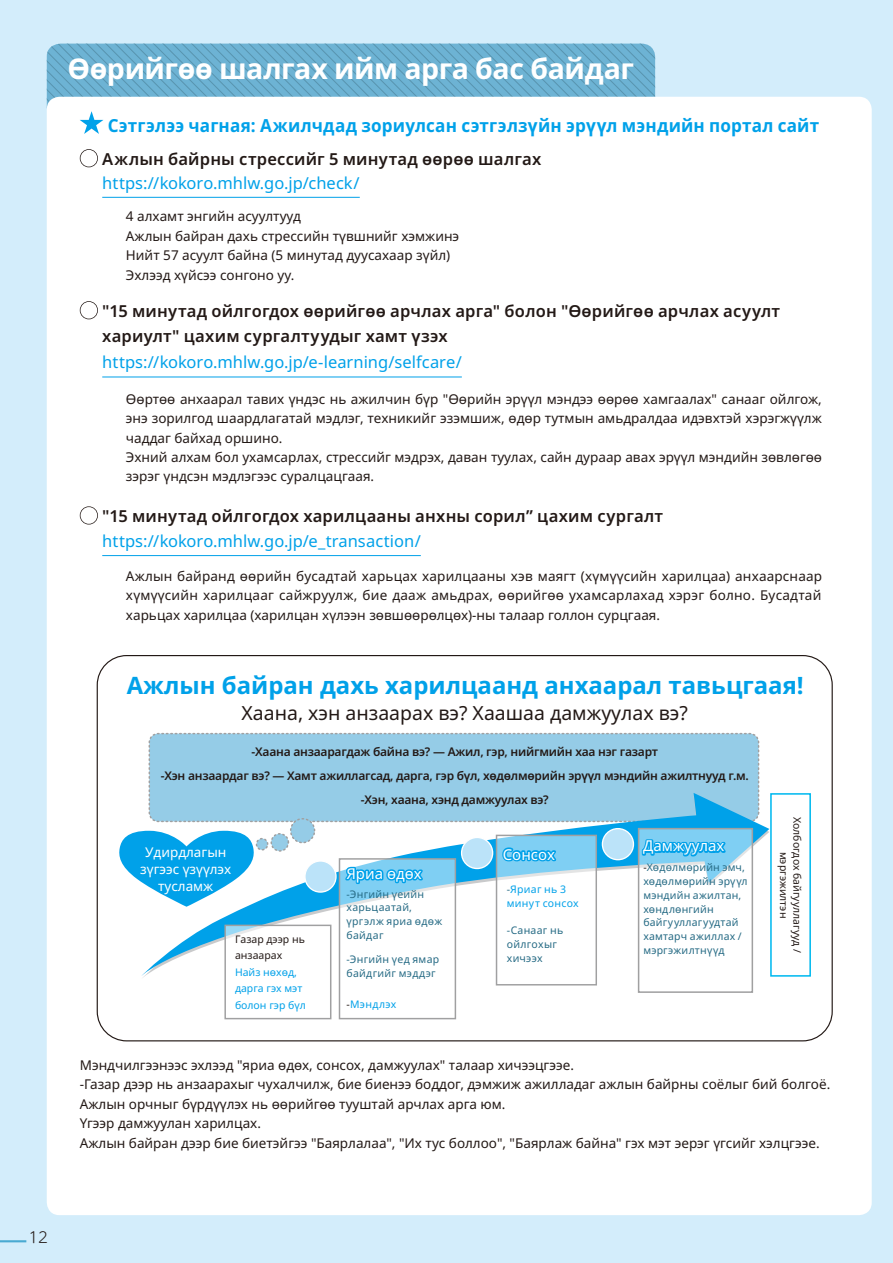
<style>
.page{position:relative;width:893px;height:1263px;background:#d3edfb}
.page>*{position:absolute;margin:0;border:0;box-sizing:border-box;transform-origin:0 0}
.t1{font:700 28.5px "Noto Sans";letter-spacing:-.015em;color:#fff}
.t2{font:700 23.85px "Noto Sans";color:#00a1e9}
.t3{font:19.5px "Noto Sans";color:#231916}
.t4{font:700 18px "Noto Sans";letter-spacing:.01em;color:#00a1e9;scale:.95 1}
.t5{font:600 16.5px/25.2px "Noto Sans";letter-spacing:.01em;color:#231916}
.t6{font:16.5px "Noto Sans";color:#00a1e9}
.t7{font:15px "Noto Sans";color:#fff}
.t8{font:300 14.85px "UD Shin M Go Pr 6 N";color:#231916}
.t9{font:13.5px/19.5px "Noto Sans";color:#231916}
.t10{font:13.5px/16.8px "Noto Sans";color:#fff;text-align:center}
.t11{font:600 12px/23.9px "Noto Sans";letter-spacing:-.02em;color:#231916;text-align:center}
.t12{font:10.5px/13.8px "Noto Sans";letter-spacing:.025em;color:#256a84}
.t13{font:10.5px/13.2px "Noto Sans";color:#231916;text-align:center}
.t14{font:10.5px/16.5px "Noto Sans";color:#00a1e9}
.t15{font:10.5px/13.8px "Noto Sans";letter-spacing:.025em;color:#00a1e9}
.t16{font:10.5px "Noto Sans";letter-spacing:.03em;color:#00a1e9}
.s1{color:#231916}
.s2{color:#256a84}
</style>
<div class="page">
<hr style="left:0;top:1240px;width:26px;height:2px;background:#49aad2">
<div style="left:47px;top:97px;width:825px;height:1118px;background:#fff;border-radius:13px"></div>
<svg style="left:47px;top:44px;width:608px;height:90px"></svg>
<hr style="left:102px;top:197px;width:258px;height:1px;background:#00a1e9">
<svg style="left:80px;top:149px;width:18px;height:18px"></svg>
<hr style="left:102px;top:377px;width:360px;height:1px;background:#00a1e9">
<svg style="left:80px;top:301px;width:18px;height:18px"></svg>
<hr style="left:102px;top:555px;width:319px;height:1px;background:#00a1e9">
<svg style="left:80px;top:506px;width:18px;height:18px"></svg>
<div style="left:149px;top:734px;width:610px;height:87px;background:#95cce7;border-radius:9px"></div>
<div style="left:149px;top:733px;width:610px;height:89px;border:1px dashed #a0a0a1;border-radius:9px"></div>
<svg style="left:119px;top:831px;width:22px;height:51px"></svg>
<div style="left:770px;top:793px;width:41px;height:184px;border:2px solid #00b9ef"></div>
<svg style="left:141px;top:793px;width:628px;height:183px"></svg>
<div style="left:339px;top:859px;width:116px;height:159px;background:#fff"></div>
<div style="left:339px;top:858px;width:117px;height:161px;border:1px solid #a0a0a1"></div>
<svg style="left:498px;top:837px;width:97px;height:139px"></svg>
<div style="left:496px;top:835px;width:101px;height:150px;border:1px solid #a0a0a1"></div>
<div style="left:639px;top:829px;width:113px;height:163px;background:#fff"></div>
<div style="left:638px;top:828px;width:115px;height:165px;border:2px solid #a0a0a1"></div>
<svg style="left:341px;top:851px;width:86px;height:57px"></svg>
<svg style="left:500px;top:846px;width:60px;height:18px"></svg>
<svg style="left:640px;top:823px;width:90px;height:35px;background:#4ab9eb"></svg>
<div style="left:305px;top:861px;width:31px;height:31px;background:#bbe3f9;border-radius:50%"></div>
<div style="left:304px;top:860px;width:33px;height:33px;border:1px solid #fff;border-radius:50%"></div>
<div style="left:462px;top:837px;width:31px;height:31px;background:#bbe3f9;border-radius:50%"></div>
<div style="left:461px;top:837px;width:32px;height:32px;border:1px solid #fff;border-radius:50%"></div>
<div style="left:602px;top:829px;width:31px;height:31px;background:#bbe3f9;border-radius:50%"></div>
<div style="left:602px;top:828px;width:32px;height:32px;border:1px solid #fff;border-radius:50%"></div>
<div style="left:225px;top:925px;width:106px;height:93px;background:#fff"></div>
<div style="left:224px;top:925px;width:107px;height:94px;border:1px solid #a0a0a1"></div>
<div style="left:291px;top:819px;width:24px;height:24px;background:#95cce7;border-radius:50%"></div>
<div style="left:290px;top:818px;width:25px;height:25px;border:1px dashed #a0a0a1;border-radius:50%"></div>
<div style="left:271px;top:834px;width:17px;height:17px;background:#95cce7;border-radius:50%"></div>
<div style="left:270px;top:833px;width:19px;height:19px;border:1px dashed #a0a0a1;border-radius:50%"></div>
<div style="left:256px;top:839px;width:12px;height:11px;background:#95cce7;border-radius:50%"></div>
<div style="left:256px;top:838px;width:12px;height:12px;border:1px dashed #a0a0a1;border-radius:50%"></div>
<h1 class="t1" style="left:68px;top:48px;width:568px">Өөрийгөө шалгах ийм арга бас байдаг</h1>
<h3 class="t4" style="left:108px;top:112px;width:750px">Сэтгэлээ чагная: Ажилчдад зориулсан сэтгэлзүйн эрүүл мэндийн портал сайт</h3>
<p class="t5" style="left:102px;top:146px;width:441px">Ажлын байрны стрессийг 5 минутад өөрөө шалгах</p>
<p class="t6" style="left:102px;top:171px;width:259px">https://kokoro.mhlw.go.jp/check/</p>
<p class="t9" style="left:126px;top:207px;width:335px">4 алхамт энгийн асуултууд<br>Ажлын байран дахь стрессийн түвшнийг хэмжинэ Нийт 57 асуулт байна (5 минутад дуусахаар зүйл)<br>Эхлээд хүйсээ сонгоно уу.</p>
<p class="t5" style="left:102px;top:298px;width:679px">"15 минутад ойлгогдох өөрийгөө арчлах арга" болон "Өөрийгөө арчлах асуулт хариулт" цахим сургалтуудыг хамт үзэх</p>
<p class="t6" style="left:102px;top:351px;width:361px">https://kokoro.mhlw.go.jp/e-learning/selfcare/</p>
<p class="t9" style="left:126px;top:389px;width:698px">Өөртөө анхаарал тавих үндэс нь ажилчин бүр "Өөрийн эрүүл мэндээ өөрөө хамгаалах" санааг ойлгож, энэ зорилгод шаардлагатай мэдлэг, техникийг эзэмшиж, өдөр тутмын амьдралдаа идэвхтэй хэрэгжүүлж чаддаг байхад оршино.<br>Эхний алхам бол ухамсарлах, стрессийг мэдрэх, даван туулах, сайн дураар авах эрүүл мэндийн зөвлөгөө зэрэг үндсэн мэдлэгээс суралцацгаая.</p>
<p class="t5" style="left:102px;top:504px;width:562px">"15 минутад ойлгогдох харилцааны анхны сорил” цахим сургалт</p>
<p class="t6" style="left:102px;top:529px;width:320px">https://kokoro.mhlw.go.jp/e_transaction/</p>
<p class="t9" style="left:126px;top:566px;width:698px;text-align:justify">Ажлын байранд өөрийн бусадтай харьцах харилцааны хэв маягт (хүмүүсийн харилцаа) анхаарснаар хүмүүсийн харилцааг сайжруулж, бие дааж амьдрах, өөрийгөө ухамсарлахад хэрэг болно. Бусадтай харьцах харилцаа (харилцан хүлээн зөвшөөрөлцөх)-ны талаар голлон сурцгаая.</p>
<h2 class="t2" style="left:127px;top:668px;width:679px">Ажлын байран дахь харилцаанд анхаарал тавьцгаая!</h2>
<h3 class="t3" style="left:242px;top:699px;width:448px">Хаана, хэн анзаарах вэ? Хаашаа дамжуулах вэ?</h3>
<p class="t11" style="left:161px;top:740px;width:590px">-Хаана анзаарагдаж байна вэ? — Ажил, гэр, нийгмийн хаа нэг газарт<br>-Хэн анзаардаг вэ? — Хамт ажиллагсад, дарга, гэр бүл, хөдөлмөрийн эрүүл мэндийн ажилтнууд г.м. -Хэн, хаана, хэнд дамжуулах вэ?</p>
<p class="t10" style="left:140px;top:844px;width:93px">Удирдлагын зүгээс үзүүлэх тусламж</p>
<p class="t13" style="left:235px;top:931px;width:71px;line-height:16.5px;text-align:left">Газар дээр нь анзаарах</p>
<p class="t14" style="left:235px;top:964px;width:72px">Найз нөхөд, дарга гэх мэт болон гэр бүл</p>
<p class="t7" style="left:346px;top:863px;width:77px">Яриа өдөх</p>
<p class="t12" style="left:346px;top:887px;width:97px">-Энгийн үеийн харьцаатай, үргэлж яриа өдөж байдаг</p>
<p class="t12" style="left:346px;top:953px;width:94px">-Энгийн үед ямар байдгийг мэддэг</p>
<p class="t16" style="left:346px;top:996px;width:51px"><span class="s1">-</span>Мэндлэх</p>
<p class="t7" style="left:503px;top:844px;width:54px">Сонсох</p>
<p class="t7" style="left:643px;top:835px;width:83px">Дамжуулах</p>
<p class="t15" style="left:507px;top:883px;width:73px"><span class="s2">-</span>Яриаг нь 3 минут сонсох</p>
<p class="t12" style="left:507px;top:924px;width:58px">-Санааг нь ойлгохыг хичээх</p>
<p class="t12" style="left:643px;top:861px;width:106px"><span class="s1">-</span>Хөдөлмөрийн эмч, хөдөлмөрийн эрүүл мэндийн ажилтан, хөндлөнгийн байгууллагуудтай хамтарч ажиллах / мэргэжилтнүүд</p>
<p class="t13" style="left:804px;top:817px;width:138px;rotate:90deg">Холбогдох байгууллагууд / мэргэжилтэн</p>
<p class="t9" style="left:80px;top:1055px;width:752px">Мэндчилгээнээс эхлээд "яриа өдөх, сонсох, дамжуулах" талаар хичээцгээе.<br>-Газар дээр нь анзаарахыг чухалчилж, бие биенээ боддог, дэмжиж ажилладаг ажлын байрны соёлыг бий болгоё.<br>Ажлын орчныг бүрдүүлэх нь өөрийгөө тууштай арчлах арга юм.<br>Үгээр дамжуулан харилцах.<br>Ажлын байран дээр бие биетэйгээ "Баярлалаа", "Их тус боллоо", "Баярлаж байна" гэх мэт эерэг үгсийг хэлцгээе.</p>
<p class="t8" style="left:28px;top:1225px;width:21px">12</p>
</div>
